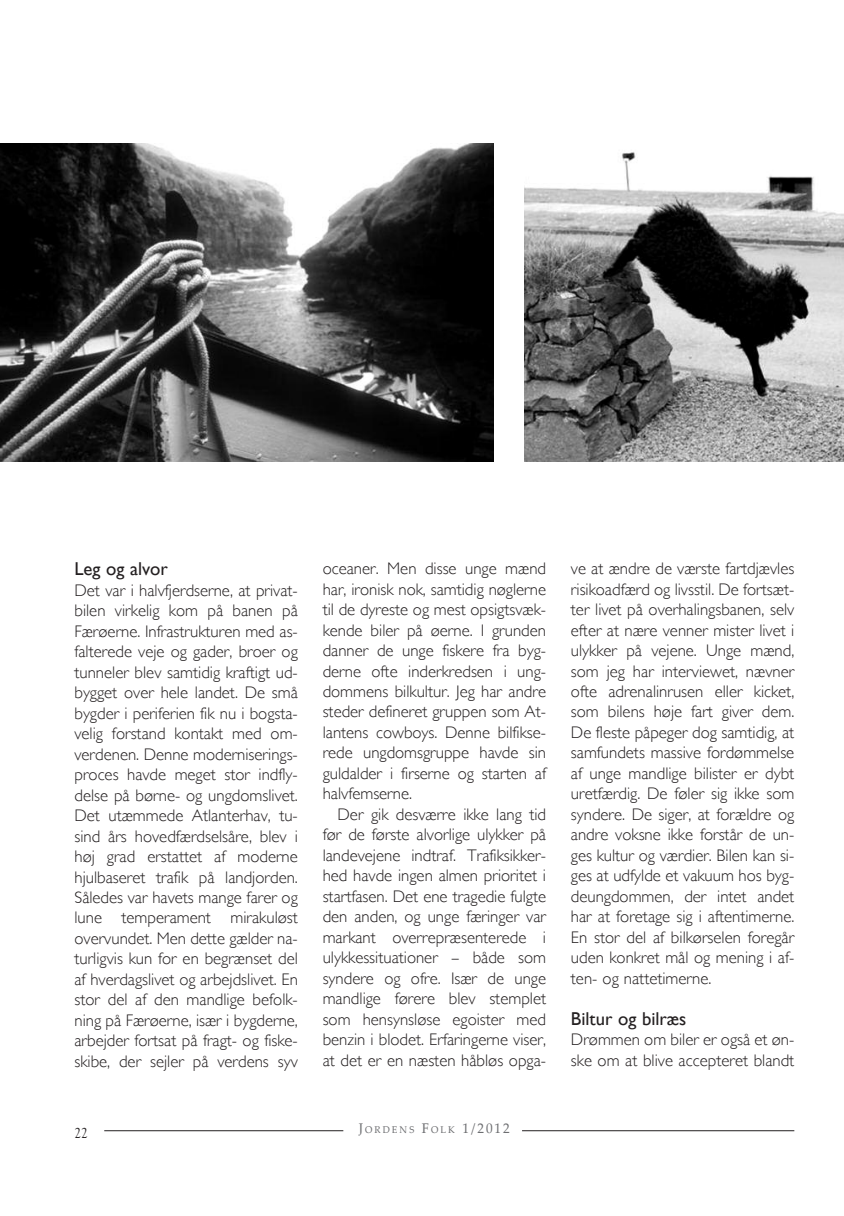
<style>
.page{position:relative;width:844px;height:1216px;background:#fff}
.page>*{position:absolute;margin:0;border:0;box-sizing:border-box;transform-origin:0 0}
.t1{font:18.55px "Gill Sans";color:#231f20}
.t2{font:300 16.8px/20.5px "Gill Sans";color:#231f20;text-align:justify}
.t3{font:14.88px "Goudy Old Style T";color:#231f20;scale:.9 1}
.t4{font:9.8px "Palatino Linotype";letter-spacing:.215em;color:#6c6d70;scale:.95 1}
.s1{font-size:14px}
</style>
<div class="page">
<hr style="left:104px;top:1130px;width:239px;height:1px;background:#231f20">
<hr style="left:522px;top:1130px;width:272px;height:1px;background:#231f20">
<img style="left:0;top:144px;width:493px;height:318px">
<img style="left:524px;top:152px;width:319px;height:310px">
<p class="t1" style="left:74px;top:558px;width:95px">leg og alvor</p>
<p class="t2" style="left:74px;top:580px;width:225px">Det var i halvfjerdserne, at privat&shy;bilen virkelig kom på banen på Færøerne. Infrastrukturen med as&shy;falterede veje og gader, broer og tunneler blev samtidig kraftigt ud&shy;bygget over hele landet. De små bygder i periferien fik nu i bogsta&shy;velig forstand kontakt med om&shy;verdenen. Denne moderniserings&shy;proces havde meget stor indfly&shy;delse på børne- og ungdomslivet.<br>Det utæmmede Atlanterhav, tu&shy;sind års hovedfærdselsåre, blev i høj grad erstattet af moderne hjulbaseret trafik på landjorden.<br>Således var havets mange farer og lune temperament mirakuløst overvundet. Men dette gælder na&shy;turligvis kun for en begrænset del af hverdagslivet og arbejdslivet. En stor del af den mandlige befolk&shy;ning på Færøerne, især i bygderne, arbejder fortsat på fragt- og fiske&shy;skibe, der sejler på verdens syv</p>
<p class="t3" style="left:74px;top:1124px;width:16px">22</p>
<p class="t2" style="left:322px;top:558px;width:225px">oceaner. Men disse unge mænd har, ironisk nok, samtidig nøglerne til de dyreste og mest opsigtsvæk&shy;kende biler på øerne. I grunden danner de unge fiskere fra byg&shy;derne ofte inderkredsen i ung&shy;dommens bilkultur. Jeg har andre steder defineret gruppen som At&shy;lantens cowboys. Denne bilfikse&shy;rede ungdomsgruppe havde sin guldalder i firserne og starten af halvfemserne.</p>
<p class="t2" style="left:322px;top:804px;width:225px;text-indent:15px">Der gik desværre ikke lang tid før de første alvorlige ulykker på landevejene indtraf. Trafiksikker&shy;hed havde ingen almen prioritet i startfasen. Det ene tragedie fulgte den anden, og unge færinger var markant overrepræsenterede i ulykkessituationer – både som syndere og ofre. Især de unge mandlige førere blev stemplet som hensynsløse egoister med benzin i blodet. Erfaringerne viser, at det er en næsten håbløs opga-</p>
<p class="t4" style="left:359px;top:1125px;width:160px"><span class="s1">J</span>ORDENS <span class="s1">F</span>OLK <span class="s1">1/2012</span></p>
<p class="t2" style="left:570px;top:558px;width:225px">ve at ændre de værste fartdjævles risikoadfærd og livsstil. De fortsæt&shy;ter livet på overhalingsbanen, selv efter at nære venner mister livet i ulykker på vejene. Unge mænd, som jeg har interviewet, nævner ofte adrenalinrusen eller kicket, som bilens høje fart giver dem.<br>De fleste påpeger dog samtidig, at samfundets massive fordømmelse af unge mandlige bilister er dybt uretfærdig. De føler sig ikke som syndere. De siger, at forældre og andre voksne ikke forstår de un&shy;ges kultur og værdier. Bilen kan si&shy;ges at udfylde et vakuum hos byg&shy;deungdommen, der intet andet har at foretage sig i aftentimerne.<br>En stor del af bilkørselen foregår uden konkret mål og mening i af&shy;ten- og nattetimerne.</p>
<p class="t1" style="left:570px;top:1007px;width:117px">Biltur og bilræs</p>
<p class="t2" style="left:570px;top:1029px;width:225px">Drømmen om biler er også et øn&shy;ske om at blive accepteret blandt</p>
</div>
